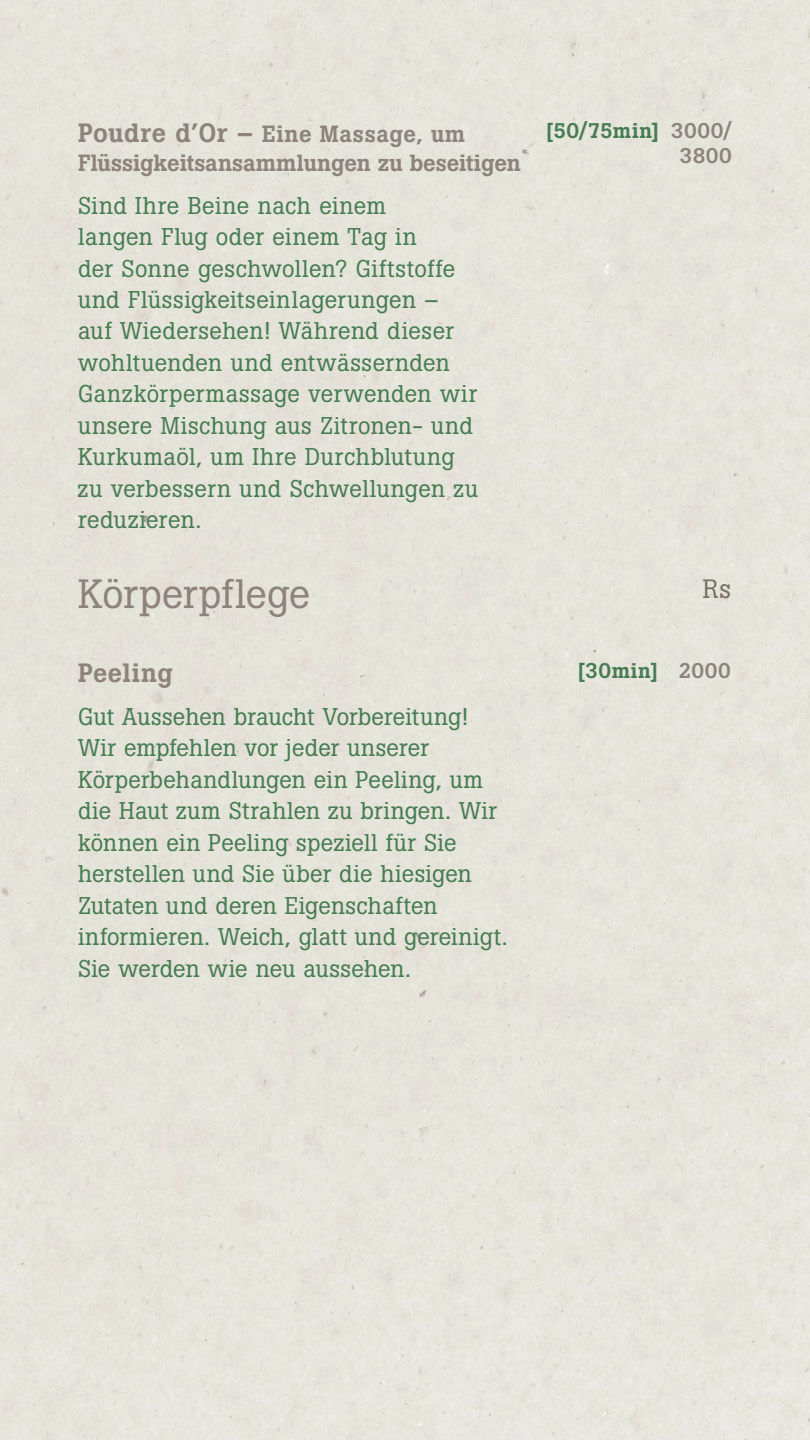
<style>
.page{position:relative;width:810px;height:1440px;background:#fff}
.page>*{position:absolute;margin:0;border:0;box-sizing:border-box;transform-origin:0 0}
.t1{font:40.5px "Boton";letter-spacing:.005em;color:#8e837c}
.t2{font:500 26.25px "Boton";letter-spacing:.025em;color:#8e837c}
.t3{font:26.25px "Boton";color:#796e66}
.t4{font:24px/31.5px "Boton";letter-spacing:.015em;color:#477c50}
.t5{font:500 23.25px/29.2px "Boton";color:#8e837c}
.t6{font:500 21px/25.2px "Boton";letter-spacing:.03em;color:#477c50;text-align:right}
.s1{font-size:26.25px}
.s2{color:#8e837c}
</style>
<div class="page">
<p class="t5" style="left:78px;top:119px;width:444px"><span class="s1">Poudre d’Or –</span> Eine Massage, um<br>Flüssigkeitsansammlungen zu beseitigen</p>
<p class="t4" style="left:78px;top:189px;width:402px">Sind Ihre Beine nach einem<br>langen Flug oder einem Tag in<br>der Sonne geschwollen? Giftstoffe und Flüssigkeitseinlagerungen – auf Wiedersehen! Während dieser wohltuenden und entwässernden<br>Ganzkörpermassage verwenden wir unsere Mischung aus Zitronen- und<br>Kurkumaöl, um Ihre Durchblutung zu verbessern und Schwellungen zu reduzieren.</p>
<p class="t6" style="left:546px;top:118px;width:188px">[50/75min] <span class="s2">3000/<br>3800</span></p>
<h1 class="t1" style="left:78px;top:570px;width:234px">Körperpflege</h1>
<p class="t3" style="left:703px;top:573px;width:30px">Rs</p>
<p class="t2" style="left:78px;top:657px;width:96px">Peeling</p>
<p class="t4" style="left:78px;top:701px;width:431px">Gut Aussehen braucht Vorbereitung!<br>Wir empfehlen vor jeder unserer Körperbehandlungen ein Peeling, um die Haut zum Strahlen zu bringen. Wir können ein Peeling speziell für Sie herstellen und Sie über die hiesigen Zutaten und deren Eigenschaften informieren. Weich, glatt und gereinigt.<br>Sie werden wie neu aussehen.</p>
<p class="t6" style="left:578px;top:658px;width:155px">[30min] <span class="s2">2000</span></p>
</div>
